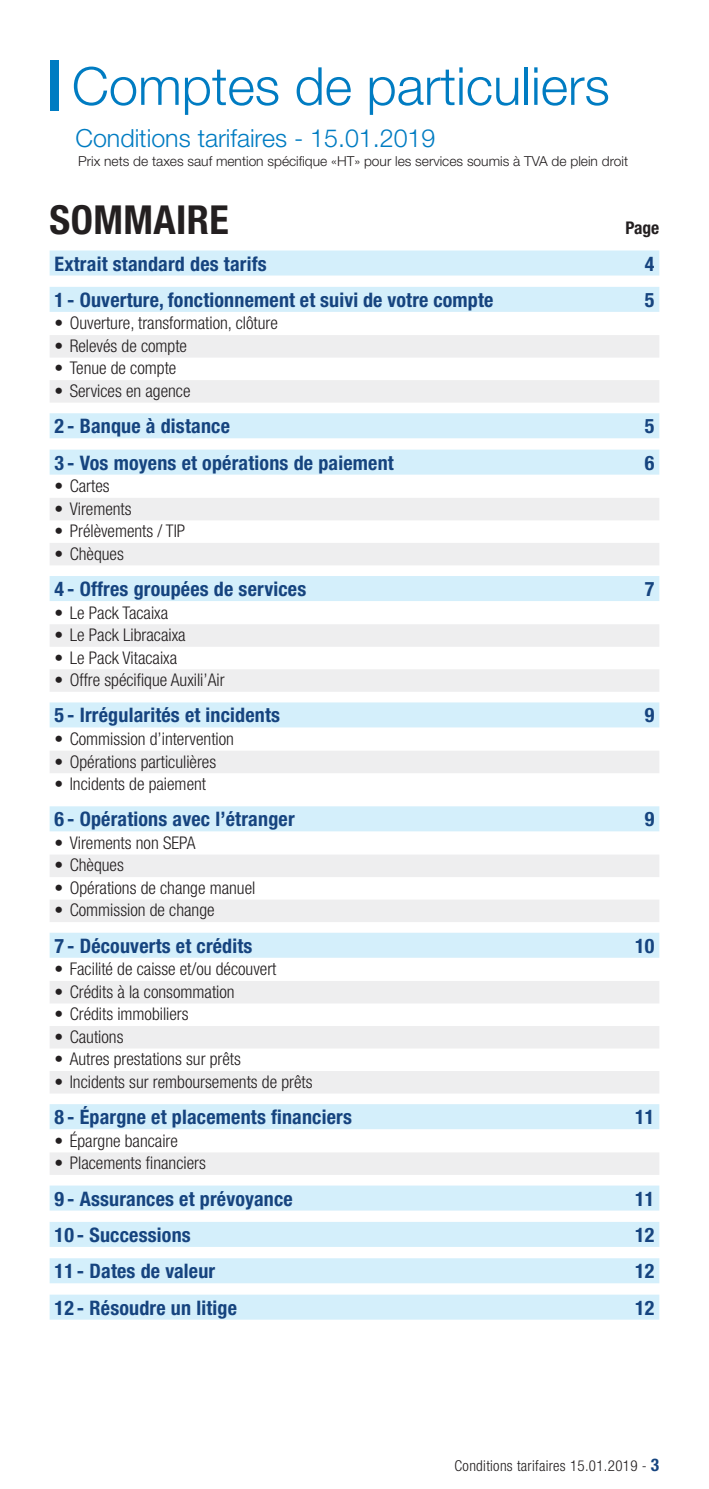
<style>
.page{position:relative;width:709px;height:1489px;background:#fff}
.page>*{position:absolute;margin:0;border:0;box-sizing:border-box;transform-origin:0 0}
.t1{font:300 52.5px "Helvetica Neue LT Std";color:#007cc2}
.t2{font:700 condensed 40px "Helvetica Neue LT Std";letter-spacing:.01em;color:#231f20}
.t3{font:300 25px "Helvetica Neue LT Std";color:#007cc2}
.t4{font:700 condensed 20px "Helvetica Neue LT Std";letter-spacing:.01em;color:#16447f}
.t5{font:300 condensed 17.5px "Helvetica Neue LT Std";color:#231f20}
.t6{font:700 condensed 17.5px "Helvetica Neue LT Std";color:#231f20}
.t7{font:300 condensed 15px "Helvetica Neue LT Std";letter-spacing:.02em;color:#231f20}
.t8{font:300 13.75px "Helvetica Neue LT Std";color:#231f20}
.s1{font-weight:700;font-size:17.5px;color:#16447f}
</style>
<div class="page">
<div style="left:50px;top:60px;width:9px;height:50px;background:#007cc2"></div>
<div style="left:50px;top:250px;width:609px;height:25px;background:#d4effb"></div>
<div style="left:50px;top:287px;width:609px;height:25px;background:#d4effb"></div>
<div style="left:50px;top:335px;width:609px;height:22px;background:#eeeeef"></div>
<div style="left:50px;top:380px;width:609px;height:22px;background:#eeeeef"></div>
<div style="left:50px;top:413px;width:609px;height:25px;background:#d4effb"></div>
<div style="left:50px;top:449px;width:609px;height:25px;background:#d4effb"></div>
<div style="left:50px;top:498px;width:609px;height:22px;background:#eeeeef"></div>
<div style="left:50px;top:543px;width:609px;height:22px;background:#eeeeef"></div>
<div style="left:50px;top:576px;width:609px;height:25px;background:#d4effb"></div>
<div style="left:50px;top:624px;width:609px;height:22px;background:#eeeeef"></div>
<div style="left:50px;top:669px;width:609px;height:22px;background:#eeeeef"></div>
<div style="left:50px;top:702px;width:609px;height:25px;background:#d4effb"></div>
<div style="left:50px;top:750px;width:609px;height:23px;background:#eeeeef"></div>
<div style="left:50px;top:806px;width:609px;height:25px;background:#d4effb"></div>
<div style="left:50px;top:854px;width:609px;height:23px;background:#eeeeef"></div>
<div style="left:50px;top:899px;width:609px;height:23px;background:#eeeeef"></div>
<div style="left:50px;top:932px;width:609px;height:25px;background:#d4effb"></div>
<div style="left:50px;top:980px;width:609px;height:23px;background:#eeeeef"></div>
<div style="left:50px;top:1025px;width:609px;height:23px;background:#eeeeef"></div>
<div style="left:50px;top:1070px;width:609px;height:23px;background:#eeeeef"></div>
<div style="left:50px;top:1104px;width:609px;height:25px;background:#d4effb"></div>
<div style="left:50px;top:1152px;width:609px;height:22px;background:#eeeeef"></div>
<div style="left:50px;top:1185px;width:609px;height:25px;background:#d4effb"></div>
<div style="left:50px;top:1221px;width:609px;height:25px;background:#d4effb"></div>
<div style="left:50px;top:1258px;width:609px;height:25px;background:#d4effb"></div>
<div style="left:50px;top:1294px;width:609px;height:25px;background:#d4effb"></div>
<h1 class="t1" style="left:72px;top:54px;width:539px">Comptes de particuliers</h1>
<h3 class="t3" style="left:75px;top:123px;width:361px">Conditions tarifaires - 15.01.2019</h3>
<p class="t8" style="left:78px;top:153px;width:551px">Prix nets de taxes sauf mention spécifique «HT» pour les services soumis à TVA de plein droit</p>
<h2 class="t2" style="left:50px;top:196px;width:181px">Sommaire</h2>
<p class="t6" style="left:625px;top:217px;width:35px">Page</p>
<p class="t4" style="left:55px;top:251px;width:214px">Extrait standard des tarifs</p>
<p class="t4" style="left:645px;top:251px;width:11px">4</p>
<p class="t4" style="left:55px;top:288px;width:440px">1 - Ouverture, fonctionnement et suivi de votre compte</p>
<p class="t4" style="left:645px;top:288px;width:11px">5</p>
<p class="t5" style="left:55px;top:313px;width:225px">• Ouverture, transformation, clôture</p>
<p class="t5" style="left:55px;top:336px;width:134px">• Relevés de compte</p>
<p class="t5" style="left:55px;top:358px;width:123px">• Tenue de compte</p>
<p class="t5" style="left:55px;top:381px;width:137px">• Services en agence</p>
<p class="t4" style="left:55px;top:414px;width:177px">2 - Banque à distance</p>
<p class="t4" style="left:645px;top:414px;width:11px">5</p>
<p class="t4" style="left:55px;top:450px;width:341px">3 - Vos moyens et opérations de paiement</p>
<p class="t4" style="left:645px;top:450px;width:11px">6</p>
<p class="t5" style="left:55px;top:476px;width:57px">• Cartes</p>
<p class="t5" style="left:55px;top:498px;width:79px">• Virements</p>
<p class="t5" style="left:55px;top:521px;width:132px">• Prélèvements / TIP</p>
<p class="t5" style="left:55px;top:543px;width:71px">• Chèques</p>
<p class="t4" style="left:55px;top:577px;width:253px">4 - Offres groupées de services</p>
<p class="t4" style="left:645px;top:577px;width:11px">7</p>
<p class="t5" style="left:55px;top:602px;width:115px">• Le Pack Tacaixa</p>
<p class="t5" style="left:55px;top:625px;width:133px">• Le Pack Libracaixa</p>
<p class="t5" style="left:55px;top:647px;width:124px">• Le Pack Vitacaixa</p>
<p class="t5" style="left:55px;top:670px;width:171px">• Offre spécifique Auxili’Air</p>
<p class="t4" style="left:55px;top:703px;width:227px">5 - Irrégularités et incidents</p>
<p class="t4" style="left:645px;top:703px;width:11px">9</p>
<p class="t5" style="left:55px;top:728px;width:181px">• Commission d’intervention</p>
<p class="t5" style="left:55px;top:751px;width:163px">• Opérations particulières</p>
<p class="t5" style="left:55px;top:773px;width:153px">• Incidents de paiement</p>
<p class="t4" style="left:55px;top:807px;width:241px">6 - Opérations avec l’étranger</p>
<p class="t4" style="left:645px;top:807px;width:11px">9</p>
<p class="t5" style="left:55px;top:832px;width:143px">• Virements non SEPA</p>
<p class="t5" style="left:55px;top:855px;width:71px">• Chèques</p>
<p class="t5" style="left:55px;top:877px;width:202px">• Opérations de change manuel</p>
<p class="t5" style="left:55px;top:900px;width:161px">• Commission de change</p>
<p class="t4" style="left:55px;top:933px;width:199px">7 - Découverts et crédits</p>
<p class="t4" style="left:635px;top:933px;width:21px">10</p>
<p class="t5" style="left:55px;top:959px;width:223px">• Facilité de caisse et/ou découvert</p>
<p class="t5" style="left:55px;top:981px;width:182px">• Crédits à la consommation</p>
<p class="t5" style="left:55px;top:1004px;width:135px">• Crédits immobiliers</p>
<p class="t5" style="left:55px;top:1026px;width:70px">• Cautions</p>
<p class="t5" style="left:55px;top:1049px;width:188px">• Autres prestations sur prêts</p>
<p class="t5" style="left:55px;top:1071px;width:259px">• Incidents sur remboursements de prêts</p>
<p class="t4" style="left:55px;top:1104px;width:299px">8 - Épargne et placements financiers</p>
<p class="t4" style="left:635px;top:1104px;width:21px">11</p>
<p class="t5" style="left:55px;top:1130px;width:125px">• Épargne bancaire</p>
<p class="t5" style="left:55px;top:1152px;width:153px">• Placements financiers</p>
<p class="t4" style="left:55px;top:1186px;width:240px">9 - Assurances et prévoyance</p>
<p class="t4" style="left:635px;top:1186px;width:21px">11</p>
<p class="t4" style="left:55px;top:1222px;width:138px">10 - Successions</p>
<p class="t4" style="left:635px;top:1222px;width:21px">12</p>
<p class="t4" style="left:55px;top:1258px;width:162px">11 - Dates de valeur</p>
<p class="t4" style="left:635px;top:1258px;width:21px">12</p>
<p class="t4" style="left:55px;top:1295px;width:184px">12 - Résoudre un litige</p>
<p class="t4" style="left:635px;top:1295px;width:21px">12</p>
<p class="t7" style="left:454px;top:1456px;width:206px">Conditions tarifaires 15.01.2019 - <span class="s1">3</span></p>
</div>
